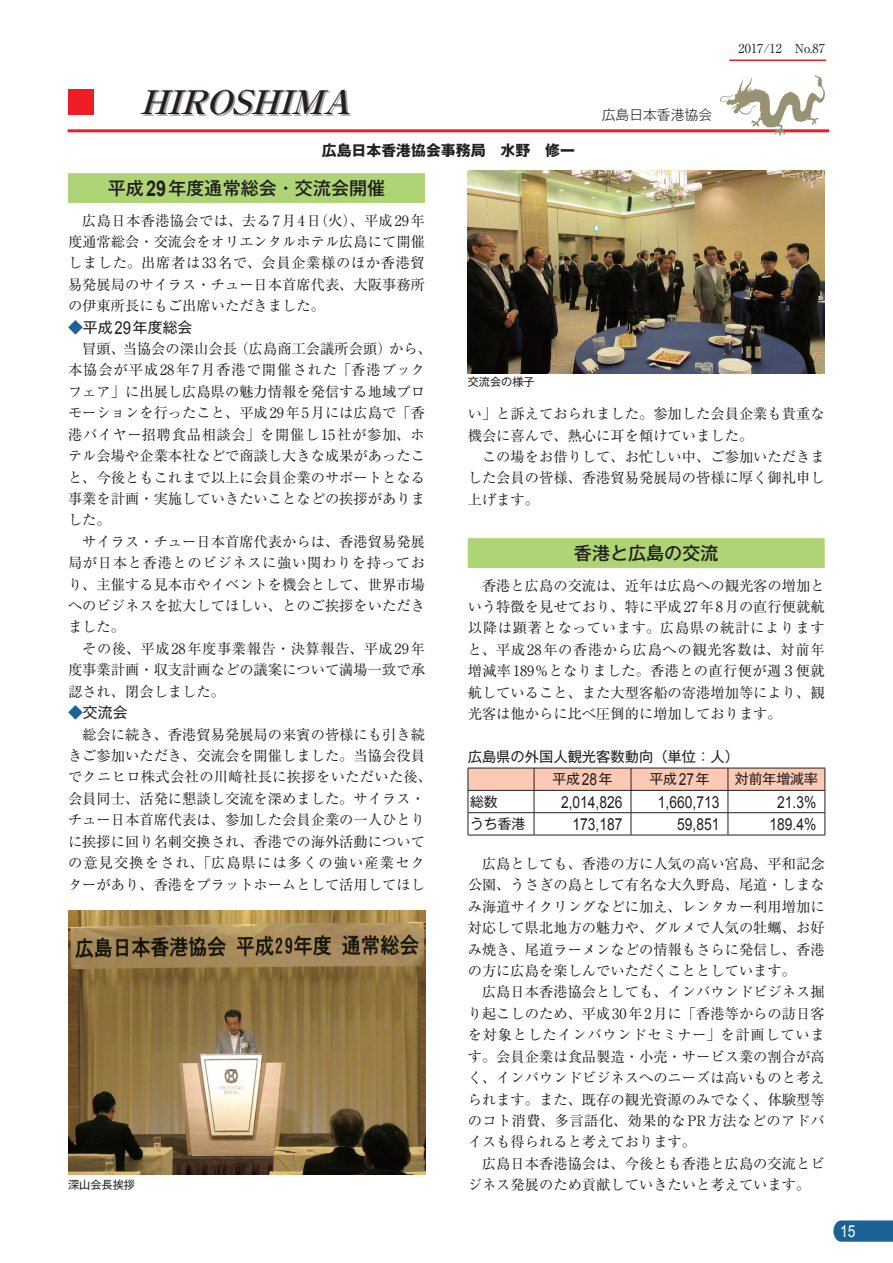
<style>
.page{position:relative;width:893px;height:1263px;background:#fff}
.page>*{position:absolute;margin:0;border:0;box-sizing:border-box;transform-origin:0 0}
.t1{font:italic 700 32.4px "Ryumin Pro";color:#231f20;scale:1.04 1}
.t2{font:500 18px "Gothic MB101 Pro";color:#231f20}
.t3{font:16.65px "Arial";color:#231f20;scale:.83 1}
.t4{font:16.65px "Arial";color:#fff;scale:.83 1}
.t5{font:700 14.85px "Gothic MB101 Pro";color:#231f20}
.t6{font:14.85px "Gothic MB101 Pro";color:#231f20}
.t7{font:14.25px/21.5px "Ryumin Pro";color:#231f20}
.t8{font:14.25px "Gothic MB101 Pro";color:#231f20}
.t9{font:13.8px "Gothic MB101 Pro";color:#231f20}
.t10{font:300 13.8px "Gothic MB101 Pro";color:#231f20}
.t11{font:12.3px "Ryumin Pro";color:#231f20}
.t12{font:11.1px "Gothic MB101 Pro";color:#231f20}
.s1{font-family:"Arial";font-weight:700;font-size:21.75px}
.s2{color:#1b6297}
.s3{font-family:"Arial";font-size:17.85px}
.s4{font-family:"Arial";font-size:16.65px}
</style>
<div class="page">
<hr style="left:729px;top:59px;width:97px;height:2px;background:#ee1d23">
<svg style="left:833px;top:1220px;width:60px;height:22px"></svg>
<div style="left:143px;top:91px;width:209px;height:25px;background:#231f20;opacity:.4"></div>
<hr style="left:68px;top:129px;width:761px;height:3px;background:#ee1d23">
<svg style="left:720px;top:75px;width:106px;height:62px"></svg>
<div style="left:68px;top:89px;width:25px;height:26px;background:#ee1d23"></div>
<div style="left:68px;top:173px;width:357px;height:30px;background:#aed475"></div>
<div style="left:468px;top:538px;width:357px;height:30px;background:#aed475"></div>
<svg style="left:468px;top:768px;width:358px;height:67px"></svg>
<hr style="left:468px;top:835px;width:66px;height:1px;background:#231f20">
<hr style="left:534px;top:835px;width:97px;height:1px;background:#231f20">
<hr style="left:631px;top:835px;width:97px;height:1px;background:#231f20">
<hr style="left:728px;top:835px;width:97px;height:1px;background:#231f20">
<img style="left:68px;top:911px;width:357px;height:264px">
<img style="left:468px;top:171px;width:357px;height:202px">
<h1 class="t1" style="left:140px;top:76px;width:217px">HIROSHIMA</h1>
<p class="t10" style="left:602px;top:103px;width:112px">広島日本香港協会</p>
<p class="t11" style="left:739px;top:39px;width:88px">2017/12 No.87</p>
<p class="t5" style="left:322px;top:138px;width:254px">広島日本香港協会事務局　水野　修一</p>
<p class="t2" style="left:108px;top:173px;width:279px">平成<span class="s1">29</span>年度通常総会・交流会開催</p>
<p class="t7" style="left:68px;top:208px;width:358px;text-align:justify">　広島日本香港協会では、去る7月4日（火）、平成29年度通常総会・交流会をオリエンタルホテル広島にて開催しました。出席者は33名で、会員企業様のほか香港貿易発展局のサイラス・チュー日本首席代表、大阪事務所の伊東所長にもご出席いただきました。</p>
<p class="t6" style="left:68px;top:315px;width:126px"><span class="s2">◆</span>平成<span class="s3">29</span>年度総会</p>
<p class="t7" style="left:68px;top:337px;width:366px">　冒頭、当協会の深山会長（広島商工会議所会頭）から、本協会が平成28年7月香港で開催された「香港ブックフェア」に出展し広島県の魅力情報を発信する地域プロモーションを行ったこと、平成29年5月には広島で「香港バイヤー招聘食品相談会」を開催し15社が参加、ホテル会場や企業本社などで商談し大きな成果があったこと、今後ともこれまで以上に会員企業のサポートとなる事業を計画・実施していきたいことなどの挨拶がありました。<br>　サイラス・チュー日本首席代表からは、香港貿易発展局が日本と香港とのビジネスに強い関わりを持っており、主催する見本市やイベントを機会として、世界市場へのビジネスを拡大してほしい、とのご挨拶をいただきました。<br>　その後、平成28年度事業報告・決算報告、平成29年度事業計画・収支計画などの議案について満場一致で承認され、閉会しました。</p>
<p class="t6" style="left:68px;top:700px;width:61px"><span class="s2">◆</span>交流会</p>
<p class="t7" style="left:68px;top:723px;width:366px">　総会に続き、香港貿易発展局の来賓の皆様にも引き続きご参加いただき、交流会を開催しました。当協会役員でクニヒロ株式会社の川﨑社長に挨拶をいただいた後、会員同士、活発に懇談し交流を深めました。サイラス・チュー日本首席代表は、参加した会員企業の一人ひとりに挨拶に回り名刺交換され、香港での海外活動についての意見交換をされ、「広島県には多くの強い産業セクターがあり、香港をプラットホームとして活用してほし</p>
<p class="t12" style="left:468px;top:373px;width:68px">交流会の様子</p>
<p class="t7" style="left:468px;top:402px;width:358px">い」と訴えておられました。参加した会員企業も貴重な機会に喜んで、熱心に耳を傾けていました。<br>　この場をお借りして、お忙しい中、ご参加いただきました会員の皆様、香港貿易発展局の皆様に厚く御礼申し上げます。</p>
<p class="t2" style="left:574px;top:538px;width:146px">香港と広島の交流</p>
<p class="t7" style="left:468px;top:573px;width:358px;text-align:justify">　香港と広島の交流は、近年は広島への観光客の増加という特徴を見せており、特に平成27年8月の直行便就航以降は顕著となっています。広島県の統計によりますと、平成28年の香港から広島への観光客数は、対前年増減率189％となりました。香港との直行便が週３便就航していること、また大型客船の寄港増加等により、観光客は他からに比べ圧倒的に増加しております。</p>
<p class="t8" style="left:468px;top:744px;width:273px">広島県の外国人観光客数動向（単位：人）</p>
<p class="t9" style="left:552px;top:768px;width:62px">平成<span class="s4">28</span>年</p>
<p class="t9" style="left:649px;top:768px;width:62px">平成<span class="s4">27</span>年</p>
<p class="t9" style="left:735px;top:768px;width:84px">対前年増減率</p>
<p class="t9" style="left:470px;top:790px;width:29px">総数</p>
<p class="t3" style="left:561px;top:791px;width:76px">2,014,826</p>
<p class="t3" style="left:658px;top:791px;width:76px">1,660,713</p>
<p class="t3" style="left:777px;top:791px;width:49px">21.3%</p>
<p class="t9" style="left:470px;top:812px;width:57px">うち香港</p>
<p class="t3" style="left:573px;top:813px;width:62px">173,187</p>
<p class="t3" style="left:677px;top:813px;width:52px">59,851</p>
<p class="t3" style="left:769px;top:813px;width:58px">189.4%</p>
<p class="t7" style="left:468px;top:852px;width:358px">　広島としても、香港の方に人気の高い宮島、平和記念公園、うさぎの島として有名な大久野島、尾道・しまなみ海道サイクリングなどに加え、レンタカー利用増加に対応して県北地方の魅力や、グルメで人気の牡蠣、お好み焼き、尾道ラーメンなどの情報もさらに発信し、香港の方に広島を楽しんでいただくこととしています。<br>　広島日本香港協会としても、インバウンドビジネス掘り起こしのため、平成30年2月に「香港等からの訪日客を対象としたインバウンドセミナー」を計画しています。会員企業は食品製造・小売・サービス業の割合が高く、インバウンドビジネスへのニーズは高いものと考えられます。また、既存の観光資源のみでなく、体験型等のコト消費、多言語化、効果的なPR方法などのアドバイスも得られると考えております。<br>　広島日本香港協会は、今後とも香港と広島の交流とビジネス発展のため貢献していきたいと考えています。</p>
<p class="t12" style="left:68px;top:1175px;width:68px">深山会長挨拶</p>
<p class="t4" style="left:840px;top:1220px;width:20px">15</p>
</div>
